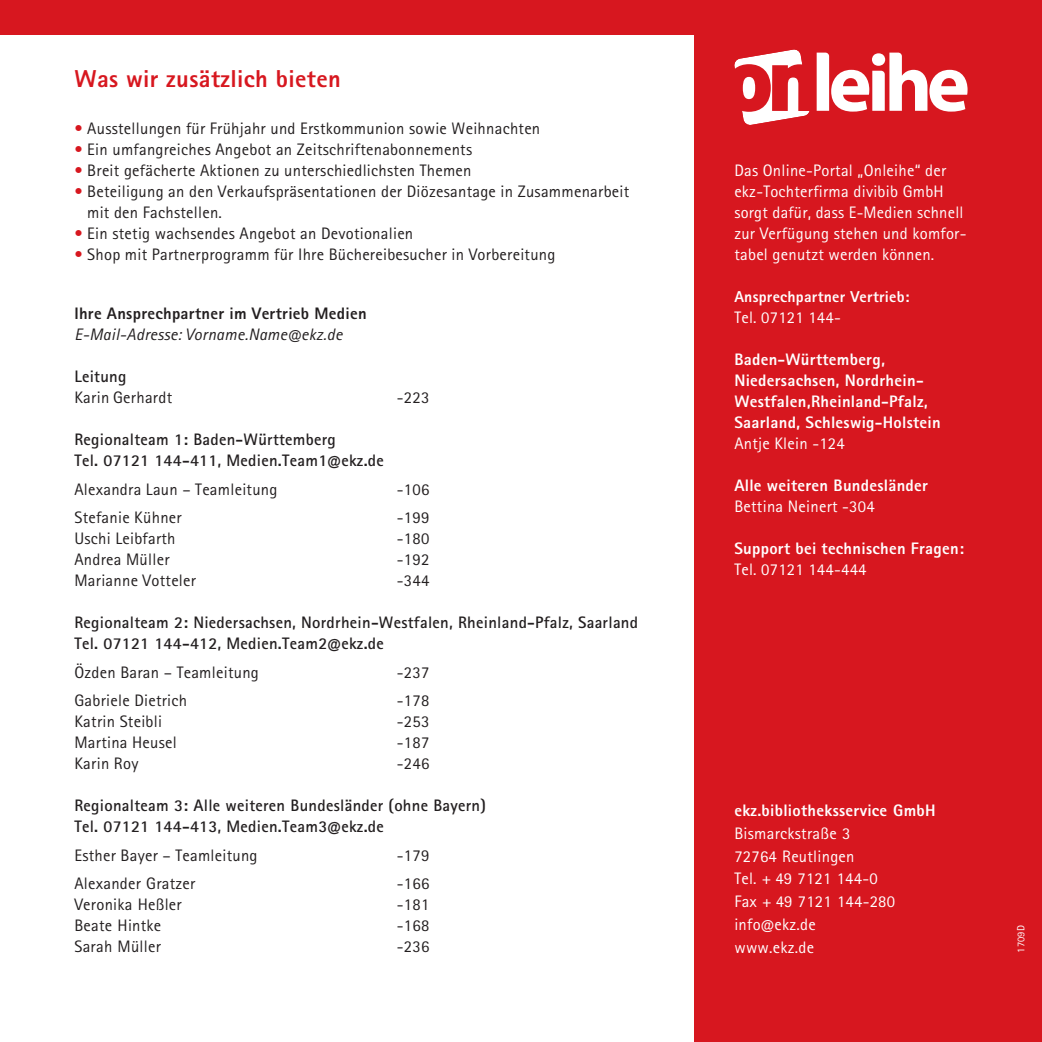
<style>
.page{position:relative;width:1042px;height:1042px;background:#fff}
.page>*{position:absolute;margin:0;border:0;box-sizing:border-box;transform-origin:0 0}
.t1{font:800 24.5px "Rotis Sans Serif Pro Cyr";letter-spacing:.015em;color:#d7171f}
.t2{font:16.62px/21px "Rotis Sans Serif Pro Cyr";letter-spacing:.015em;color:#231f20}
.t3{font:16.62px/22.8px "Rotis Sans Serif Pro Cyr";letter-spacing:.015em;color:#fff}
.t4{font:700 16.62px/21px "Rotis Sans Serif Pro Cyr";letter-spacing:.015em;color:#231f20}
.t5{font:800 16.62px/21px "Rotis Sans Serif Pro Cyr";letter-spacing:.015em;color:#fff}
.t6{font:800 16.62px "Rotis Sans Serif Pro Cyr";letter-spacing:.015em;color:#231f20}
.t7{font:italic 16.62px "Rotis Sans Serif Pro Cyr";letter-spacing:.015em;color:#231f20}
.t8{font:800 15.75px "Rotis Sans Serif Pro Cyr";letter-spacing:.015em;color:#fff}
.t9{font:10.5px "Rotis Sans Serif Pro Cyr";letter-spacing:.015em;color:#fff}
.s1{color:#d7171f}
</style>
<div class="page">
<div style="left:0;top:0;width:1042px;height:35px;background:#d7171f"></div>
<div style="left:694px;top:0;width:348px;height:1042px;background:#d7171f"></div>
<svg style="left:734px;top:50px;width:75px;height:75px"></svg>
<svg style="left:816px;top:53px;width:151px;height:59px"></svg>
<h1 class="t1" style="left:74px;top:70px;width:268px">Was wir zusätzlich bieten</h1>
<p class="t2" style="left:74px;top:119px;width:467px"><span class="s1">•</span> Ausstellungen für Frühjahr und Erstkommunion sowie Weihnachten</p>
<p class="t2" style="left:74px;top:140px;width:399px"><span class="s1">•</span> Ein umfangreiches Angebot an Zeitschriftenabonnements</p>
<p class="t2" style="left:74px;top:161px;width:399px"><span class="s1">•</span> Breit gefächerte Aktionen zu unterschiedlichsten Themen</p>
<p class="t2" style="left:87px;top:182px;width:544px;text-indent:-13px"><span class="s1">•</span> Beteiligung an den Verkaufspräsentationen der Diözesantage in Zusammenarbeit mit den Fachstellen.</p>
<p class="t2" style="left:74px;top:224px;width:340px"><span class="s1">•</span> Ein stetig wachsendes Angebot an Devotionalien</p>
<p class="t2" style="left:74px;top:245px;width:482px"><span class="s1">•</span> Shop mit Partnerprogramm für Ihre Büchereibesucher in Vorbereitung</p>
<p class="t6" style="left:74px;top:308px;width:294px">Ihre Ansprechpartner im Vertrieb Medien</p>
<p class="t7" style="left:74px;top:329px;width:270px">E-Mail-Adresse: Vorname.Name@ekz.de</p>
<p class="t4" style="left:74px;top:368px;width:54px">Leitung</p>
<p class="t2" style="left:74px;top:389px;width:99px">Karin Gerhardt</p>
<p class="t2" style="left:397px;top:389px;width:34px">-223</p>
<p class="t4" style="left:74px;top:431px;width:311px">Regionalteam 1: Baden-Württemberg<br>Tel. 07121 144-411, Medien.Team1@ekz.de</p>
<p class="t2" style="left:74px;top:480px;width:205px">Alexandra Laun – Teamleitung</p>
<p class="t2" style="left:397px;top:480px;width:34px">-106</p>
<p class="t2" style="left:74px;top:508px;width:109px">Stefanie Kühner</p>
<p class="t2" style="left:397px;top:508px;width:34px">-199</p>
<p class="t2" style="left:74px;top:529px;width:103px">Uschi Leibfarth</p>
<p class="t2" style="left:397px;top:529px;width:34px">-180</p>
<p class="t2" style="left:74px;top:550px;width:97px">Andrea Müller</p>
<p class="t2" style="left:397px;top:550px;width:34px">-192</p>
<p class="t2" style="left:74px;top:571px;width:123px">Marianne Votteler</p>
<p class="t2" style="left:397px;top:571px;width:34px">-344</p>
<p class="t4" style="left:74px;top:614px;width:565px">Regionalteam 2: Niedersachsen, Nordrhein-West falen, Rheinland-Pfalz, Saarland<br>Tel. 07121 144-412, Medien.Team2@ekz.de</p>
<p class="t2" style="left:74px;top:663px;width:186px">Özden Baran – Teamleitung</p>
<p class="t2" style="left:397px;top:663px;width:34px">-237</p>
<p class="t2" style="left:74px;top:691px;width:114px">Gabriele Dietrich</p>
<p class="t2" style="left:397px;top:691px;width:34px">-178</p>
<p class="t2" style="left:74px;top:712px;width:89px">Katrin Steibli</p>
<p class="t2" style="left:397px;top:712px;width:34px">-253</p>
<p class="t2" style="left:74px;top:733px;width:104px">Martina Heusel</p>
<p class="t2" style="left:397px;top:733px;width:34px">-187</p>
<p class="t2" style="left:74px;top:754px;width:65px">Karin Roy</p>
<p class="t2" style="left:397px;top:754px;width:34px">-246</p>
<p class="t4" style="left:74px;top:796px;width:413px">Regionalteam 3: Alle weiteren Bundesländer (ohne Bayern)<br>Tel. 07121 144-413, Medien.Team3@ekz.de</p>
<p class="t2" style="left:74px;top:846px;width:185px">Esther Bayer – Teamleitung</p>
<p class="t2" style="left:397px;top:846px;width:34px">-179</p>
<p class="t2" style="left:74px;top:874px;width:123px">Alexander Gratzer</p>
<p class="t2" style="left:397px;top:874px;width:34px">-166</p>
<p class="t2" style="left:74px;top:895px;width:109px">Veronika Heßler</p>
<p class="t2" style="left:397px;top:895px;width:34px">-181</p>
<p class="t2" style="left:74px;top:916px;width:88px">Beate Hintke</p>
<p class="t2" style="left:397px;top:916px;width:34px">-168</p>
<p class="t2" style="left:74px;top:937px;width:88px">Sarah Müller</p>
<p class="t2" style="left:397px;top:937px;width:34px">-236</p>
<p class="t3" style="left:734px;top:161px;width:234px;line-height:21px">Das Online-Portal „Onleihe“ der ekz-Tochterfirma divibib GmbH sorgt dafür, dass E-Medien schnell zur Verfügung stehen und komfor&shy;tabel genutzt werden können.</p>
<p class="t8" style="left:734px;top:291px;width:177px">Ansprechpartner Vertrieb:</p>
<p class="t3" style="left:734px;top:307px;width:108px">Tel. 07121 144-</p>
<p class="t5" style="left:734px;top:350px;width:208px">Baden-Württemberg,<br>Niedersachsen, Nordrhein-<br>Westfalen,Rheinland-Pfalz,<br>Saarland, Schleswig-Holstein</p>
<p class="t3" style="left:734px;top:433px;width:112px">Antje Klein -124</p>
<p class="t5" style="left:734px;top:476px;width:195px">Alle weiteren Bundesländer</p>
<p class="t3" style="left:734px;top:496px;width:142px">Bettina Neinert -304</p>
<p class="t5" style="left:734px;top:539px;width:231px">Support bei technischen Fragen:</p>
<p class="t3" style="left:734px;top:559px;width:134px">Tel. 07121 144-444</p>
<p class="t5" style="left:734px;top:802px;width:203px">ekz.bibliotheksservice GmbH</p>
<p class="t3" style="left:734px;top:823px;width:162px">Bismarckstraße 3<br>72764 Reutlingen<br>Tel. + 49 7121 144-0<br>Fax + 49 7121 144-280 info@ekz.de www.ekz.de</p>
<p class="t9" style="left:1017px;top:953px;width:29px;rotate:-90deg">1709D</p>
</div>
